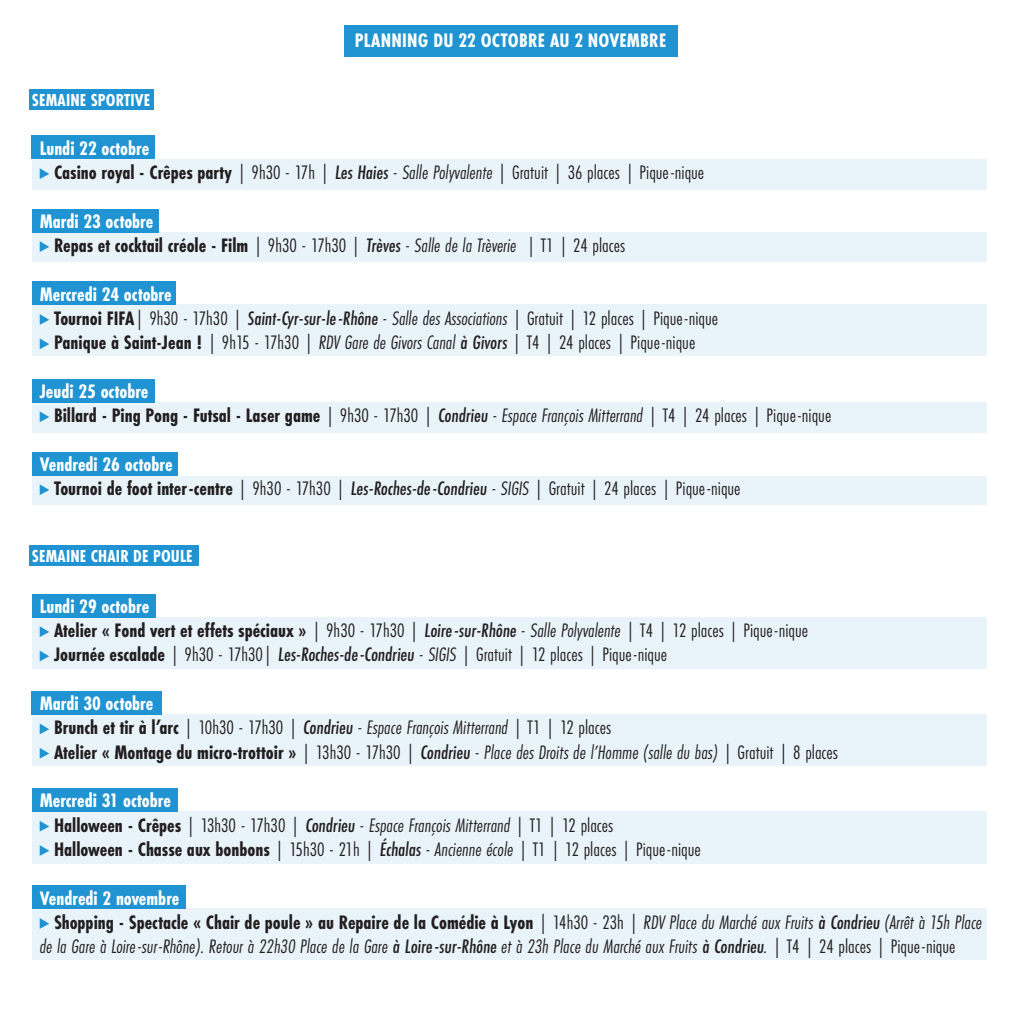
<style>
.page{position:relative;width:1021px;height:1021px;background:#fff}
.page>*{position:absolute;margin:0;border:0;box-sizing:border-box;transform-origin:0 0}
.t1{font:20.25px/24.3px "Futura PT Cond";color:#231f20}
.t2{font:italic 20.25px/24.3px "Futura PT Cond";color:#231f20}
.t3{font:700 20.25px/24.3px "Futura PT Cond";color:#231f20}
.t4{font:700 20.25px "Futura PT Cond";letter-spacing:.01em;color:#fff}
.t5{font:700 18px "Futura PT Cond";letter-spacing:.01em;color:#fff}
.s1{font-weight:700;color:#fff}
.s2{font-weight:700}
.s3{font-weight:500}
.s4{font-style:italic}
.s5{color:#fff}
.s6{font-weight:400}
.s7{font-weight:400;font-style:italic}
.s8{font-weight:700;font-style:normal;color:#fff}
.s9{font-weight:700;font-style:normal}
.s10{font-style:normal}
.s11{font-weight:500;font-style:normal}
</style>
<div class="page">
<div style="left:32px;top:136px;width:123px;height:23px;background:#2094d2"></div>
<div style="left:345px;top:25px;width:333px;height:32px;background:#2094d2"></div>
<div style="left:32px;top:281px;width:143px;height:24px;background:#2094d2"></div>
<div style="left:32px;top:379px;width:122px;height:23px;background:#2094d2"></div>
<div style="left:32px;top:453px;width:145px;height:23px;background:#2094d2"></div>
<div style="left:32px;top:594px;width:124px;height:23px;background:#2094d2"></div>
<div style="left:32px;top:691px;width:130px;height:23px;background:#2094d2"></div>
<div style="left:32px;top:788px;width:145px;height:23px;background:#2094d2"></div>
<div style="left:32px;top:885px;width:154px;height:23px;background:#2094d2"></div>
<div style="left:32px;top:209px;width:127px;height:23px;background:#2094d2"></div>
<div style="left:29px;top:89px;width:124px;height:21px;background:#2094d2"></div>
<div style="left:29px;top:545px;width:169px;height:21px;background:#2094d2"></div>
<div style="left:32px;top:159px;width:954px;height:31px;background:#e9f4fa"></div>
<div style="left:32px;top:232px;width:954px;height:30px;background:#e9f4fa"></div>
<div style="left:32px;top:305px;width:954px;height:51px;background:#e9f4fa"></div>
<div style="left:32px;top:402px;width:954px;height:31px;background:#e9f4fa"></div>
<div style="left:32px;top:617px;width:954px;height:51px;background:#e9f4fa"></div>
<div style="left:32px;top:714px;width:954px;height:51px;background:#e9f4fa"></div>
<div style="left:32px;top:476px;width:954px;height:28px;background:#e9f4fa"></div>
<div style="left:32px;top:811px;width:954px;height:53px;background:#e9f4fa"></div>
<div style="left:32px;top:908px;width:954px;height:51px;background:#e9f4fa"></div>
<svg style="left:40px;top:168px;width:9px;height:11px"></svg>
<svg style="left:40px;top:241px;width:9px;height:11px"></svg>
<svg style="left:40px;top:314px;width:9px;height:11px"></svg>
<svg style="left:40px;top:338px;width:9px;height:11px"></svg>
<svg style="left:40px;top:411px;width:9px;height:11px"></svg>
<svg style="left:40px;top:484px;width:9px;height:11px"></svg>
<svg style="left:40px;top:626px;width:9px;height:11px"></svg>
<svg style="left:40px;top:651px;width:9px;height:10px"></svg>
<svg style="left:40px;top:723px;width:9px;height:11px"></svg>
<svg style="left:40px;top:748px;width:9px;height:10px"></svg>
<svg style="left:40px;top:821px;width:9px;height:10px"></svg>
<svg style="left:40px;top:845px;width:9px;height:10px"></svg>
<svg style="left:40px;top:918px;width:9px;height:10px"></svg>
<p class="t5" style="left:32px;top:89px;width:120px">SEMAINE SPORTIVE</p>
<p class="t4" style="left:355px;top:29px;width:313px">PLANNING DU 22 OCTOBRE AU 2 NOVEMBRE</p>
<p class="t1" style="left:54px;top:136px;width:651px;text-indent:-14px"><span class="s1">Lundi 22 octobre<br></span><span class="s2">Casino royal - Crêpes party</span> | 9h30 - 17h | <span class="s3">Les Haies</span> <span class="s4">- Salle Polyvalente</span> | Gratuit | 36 places <span class="s4">|</span> Pique-nique</p>
<p class="t3" style="left:54px;top:209px;width:572px;text-indent:-14px"><span class="s5">Mardi 23 octobre<br></span>Repas et cocktail créole - Film <span class="s6">| 9h30 - 17h30 |</span> <span class="s3">Trèves</span> <span class="s7">- Salle de la Trèverie</span> <span class="s6">| T1 | 24 places</span></p>
<p class="t1" style="left:54px;top:282px;width:665px;text-indent:-14px"><span class="s1">Mercredi 24 octobre<br></span><span class="s2">Tournoi FIFA</span>| 9h30 - 17h30 | <span class="s3">Saint-Cyr-sur-le-Rhône</span> <span class="s4">- Salle des Associations</span> | Gratuit | 12 places <span class="s4">|</span> Pique-nique<br><span class="s2">Panique à Saint-Jean !</span> | 9h15 - 17h30 | <span class="s4">RDV Gare de Givors Canal</span> <span class="s3">à Givors</span> | T4 | 24 places <span class="s4">|</span> Pique-nique</p>
<p class="t1" style="left:54px;top:379px;width:778px;text-indent:-14px"><span class="s1">Jeudi 25 octobre<br></span><span class="s2">Billard - Ping Pong - Futsal - Laser game</span> | 9h30 - 17h30 | <span class="s3">Condrieu</span> <span class="s4">- Espace François Mitterrand</span> | T4 | 24 places <span class="s4">|</span> Pique-nique</p>
<p class="t1" style="left:54px;top:452px;width:688px;text-indent:-14px"><span class="s1">Vendredi 26 octobre<br></span><span class="s2">Tournoi de foot inter-centre</span> | 9h30 - 17h30 | <span class="s3">Les-Roches-de-Condrieu</span> <span class="s4">- SIGIS</span> | Gratuit | 24 places <span class="s4">|</span> Pique-nique</p>
<p class="t5" style="left:32px;top:545px;width:162px">SEMAINE CHAIR DE POULE</p>
<p class="t1" style="left:54px;top:594px;width:755px;text-indent:-14px"><span class="s1">Lundi 29 octobre<br></span><span class="s2">Atelier « Fond vert et effets spéciaux »</span> | 9h30 - 17h30 | <span class="s3">Loire-sur-Rhône</span> <span class="s4">- Salle Polyvalente</span> | T4 | 12 places <span class="s4">|</span> Pique-nique<br><span class="s2">Journée escalade</span> | 9h30 - 17h30| <span class="s3">Les-Roches-de-Condrieu</span> <span class="s4">- SIGIS</span> | Gratuit | 12 places <span class="s4">|</span> Pique-nique</p>
<p class="t2" style="left:54px;top:691px;width:785px;text-indent:-14px"><span class="s8">Mardi 30 octobre<br></span><span class="s9">Brunch et tir à l’arc</span> <span class="s10">| 10h30 - 17h30 |</span> <span class="s11">Condrieu</span> - Espace François Mitterrand <span class="s10">| T1 | 12 places<br></span><span class="s9">Atelier « Montage du micro-trottoir »</span> <span class="s10">| 13h30 - 17h30 |</span> <span class="s11">Condrieu</span> - Place des Droits de l’Homme (salle du bas) <span class="s10">| Gratuit | 8 places</span></p>
<p class="t1" style="left:54px;top:788px;width:648px;text-indent:-14px"><span class="s1">Mercredi 31 octobre<br></span><span class="s2">Halloween - Crêpes</span> | 13h30 - 17h30 | <span class="s3">Condrieu</span> <span class="s4">- Espace François Mitterrand</span> | T1 | 12 places<br><span class="s2">Halloween - Chasse aux bonbons</span> | 15h30 - 21h | <span class="s3">Échalas</span> <span class="s4">- Ancienne école</span> | T1 | 12 places <span class="s4">|</span> Pique-nique</p>
<p class="t4" style="left:40px;top:886px;width:141px">Vendredi 2 novembre</p>
<p class="t3" style="left:54px;top:910px;width:929px">Shopping - Spectacle « Chair de poule » au Repaire de la Comédie à Lyon <span class="s6">| 14h30 - 23h |</span> <span class="s7">RDV Place du Marché aux Fruits</span> <span class="s3">à Condrieu</span> <span class="s7">(Arrêt à 15h Place</span></p>
<p class="t2" style="left:40px;top:934px;width:917px">de la Gare à Loire-sur-Rhône). Retour à 22h30 Place de la Gare <span class="s11">à Loire-sur-Rhône</span> et à 23h Place du Marché aux Fruits <span class="s11">à Condrieu</span>. <span class="s10">| T4 | 24 places</span> | <span class="s10">Pique-nique</span></p>
</div>
